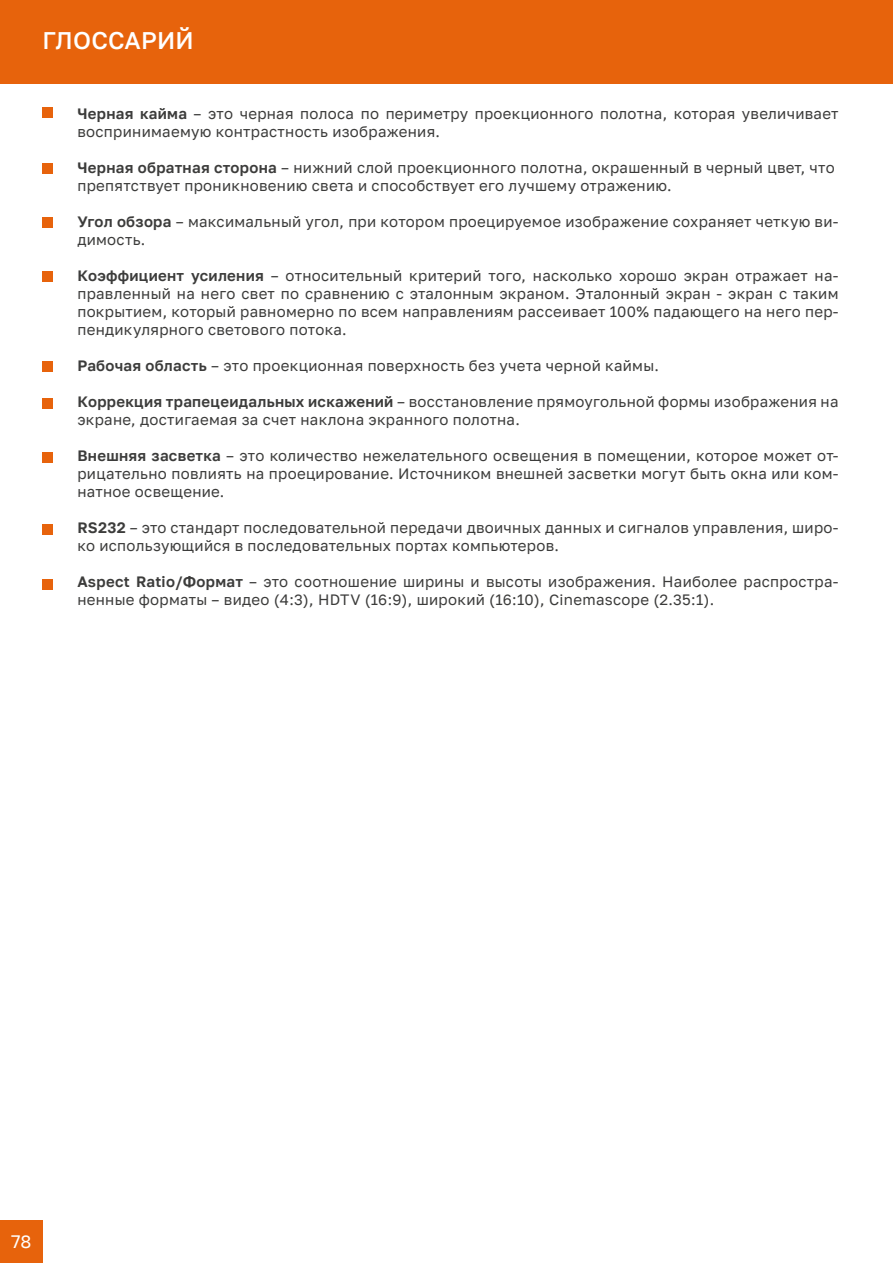
<style>
.page{position:relative;width:893px;height:1263px;background:#fff}
.page>*{position:absolute;margin:0;border:0;box-sizing:border-box;transform-origin:0 0}
.t1{font:500 24px "Golos Text";letter-spacing:.01em;color:#fff}
.t2{font:18px "Golos Text";color:#fff}
.t3{font:15px/18px "Golos Text";letter-spacing:.02em;color:#3c3c3b}
.s1{font-weight:600}
</style>
<div class="page">
<div style="left:0;top:1220px;width:43px;height:43px;background:#e7630c"></div>
<div style="left:0;top:0;width:893px;height:84px;background:#e7630c"></div>
<div style="left:43px;top:108px;width:10px;height:10px;background:#e7630c"></div>
<div style="left:43px;top:164px;width:10px;height:10px;background:#e7630c"></div>
<div style="left:43px;top:218px;width:10px;height:10px;background:#e7630c"></div>
<div style="left:43px;top:271px;width:10px;height:11px;background:#e7630c"></div>
<div style="left:43px;top:362px;width:10px;height:10px;background:#e7630c"></div>
<div style="left:43px;top:399px;width:10px;height:10px;background:#e7630c"></div>
<div style="left:43px;top:452px;width:10px;height:10px;background:#e7630c"></div>
<div style="left:43px;top:524px;width:10px;height:10px;background:#e7630c"></div>
<div style="left:43px;top:579px;width:10px;height:10px;background:#e7630c"></div>
<h1 class="t1" style="left:43px;top:26px;width:153px">ГЛОССАРИЙ</h1>
<p class="t3" style="left:77px;top:105px;width:763px"><span class="s1">Черная кайма</span> – это черная полоса по периметру проекционного полотна, которая увеличивает воспринимаемую контрастность изображения.</p>
<p class="t3" style="left:77px;top:159px;width:759px"><span class="s1">Черная обратная сторона</span> – нижний слой проекционного полотна, окрашенный в черный цвет, что препятствует проникновению света и способствует его лучшему отражению.</p>
<p class="t3" style="left:77px;top:213px;width:763px"><span class="s1">Угол обзора</span> – максимальный угол, при котором проецируемое изображение сохраняет четкую ви&shy;димость.</p>
<p class="t3" style="left:77px;top:267px;width:763px;text-align:justify"><span class="s1">Коэффициент усиления</span> – относительный критерий того, насколько хорошо экран отражает на&shy;правленный на него свет по сравнению с эталонным экраном. Эталонный экран - экран с таким покрытием, который равномерно по всем направлениям рассеивает 100% падающего на него пер&shy;пендикулярного светового потока.</p>
<p class="t3" style="left:77px;top:357px;width:583px"><span class="s1">Рабочая область</span> – это проекционная поверхность без учета черной каймы.</p>
<p class="t3" style="left:77px;top:393px;width:763px"><span class="s1">Коррекция трапецеидальных искажений</span> – восстановление прямоугольной формы изображения на экране, достигаемая за счет наклона экранного полотна.</p>
<p class="t3" style="left:77px;top:447px;width:763px;text-align:justify"><span class="s1">Внешняя засветка</span> – это количество нежелательного освещения в помещении, которое может от&shy;рицательно повлиять на проецирование. Источником внешней засветки могут быть окна или ком&shy;натное освещение.</p>
<p class="t3" style="left:77px;top:519px;width:763px"><span class="s1">RS232</span> – это стандарт последовательной передачи двоичных данных и сигналов управления, широ&shy;ко использующийся в последовательных портах компьютеров.</p>
<p class="t3" style="left:77px;top:573px;width:763px"><span class="s1">Aspect Ratio/Формат</span> – это соотношение ширины и высоты изображения. Наиболее распростра&shy;ненные форматы – видео (4:3), HDTV (16:9), широкий (16:10), Cinemascope (2.35:1).</p>
<p class="t2" style="left:11px;top:1231px;width:22px">78</p>
</div>
